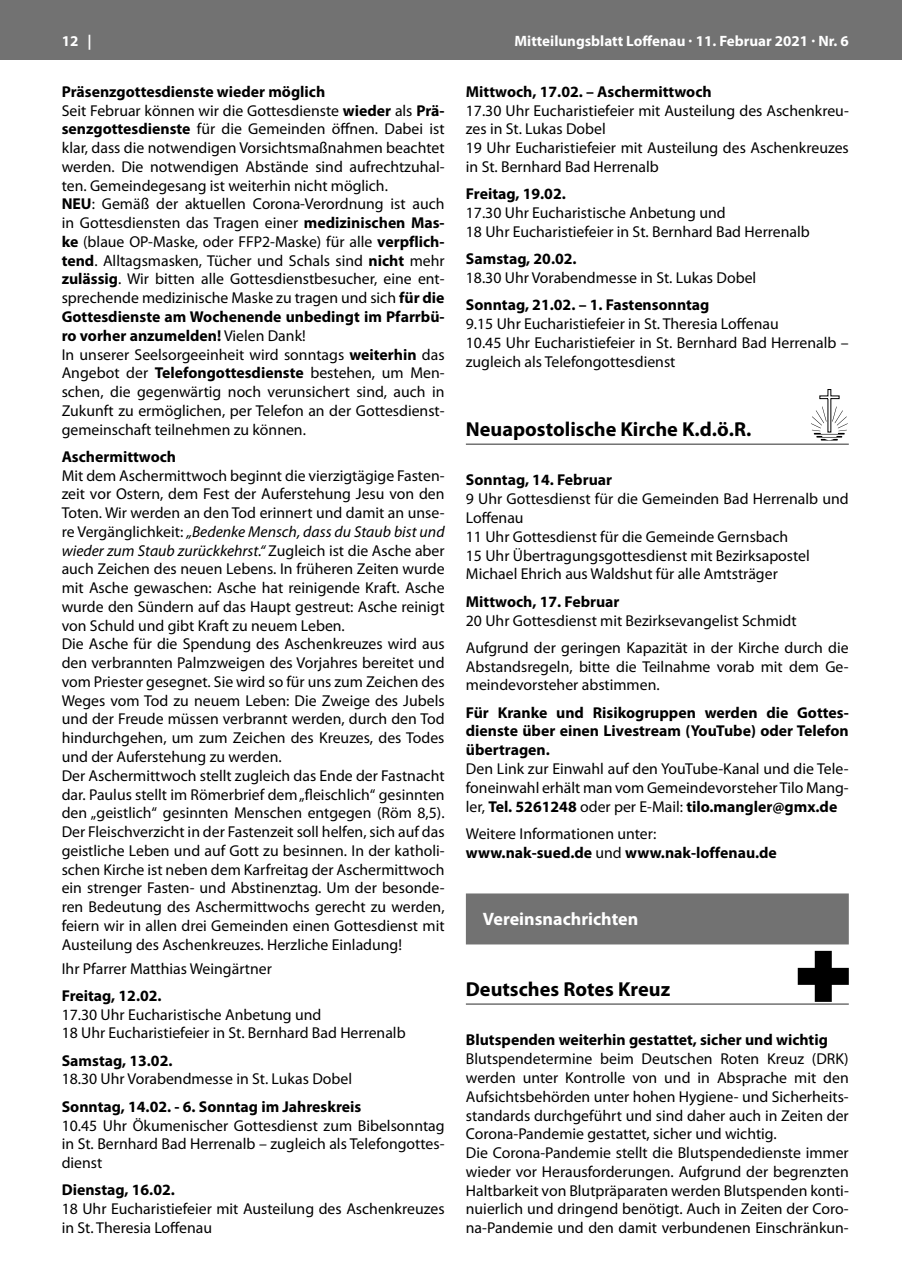
<style>
.page{position:relative;width:902px;height:1280px;background:#fff}
.page>*{position:absolute;margin:0;border:0;box-sizing:border-box;transform-origin:0 0}
.t1{font:700 20.25px "Myriad Pro";color:#000}
.t2{font:700 18px "Myriad Pro";color:#fff}
.t3{font:15.75px/18.8px "Myriad Pro";color:#000}
.t4{font:700 15.75px/18.8px "Myriad Pro";color:#000;text-align:justify}
.t5{font:700 15px "Myriad Pro";color:#fff}
.s1{font-weight:700}
.s2{font-style:italic}
.s3{font-weight:400}
</style>
<div class="page">
<div style="left:0;top:0;width:901px;height:60px;background:#727272"></div>
<div style="left:466px;top:893px;width:382px;height:51px;background:#727272"></div>
<svg style="left:811px;top:389px;width:36px;height:52px"></svg>
<hr style="left:466px;top:443px;width:382px;height:2px;background:#727272">
<svg style="left:797px;top:951px;width:51px;height:51px"></svg>
<hr style="left:466px;top:1003px;width:382px;height:2px;background:#727272">
<p class="t5" style="left:62px;top:31px;width:31px">12 |</p>
<p class="t5" style="left:514px;top:31px;width:336px">Mitteilungsblatt Loffenau · 11. Februar 2021 · Nr. 6</p>
<p class="t3" style="left:62px;top:82px;width:384px"><span class="s1">Präsenzgottesdienste wieder möglich<br></span>Seit Februar können wir die Gottesdienste <span class="s1">wieder</span> als <span class="s1">Prä&shy;senzgottesdienste</span> für die Gemeinden öffnen. Dabei ist klar, dass die notwendigen Vorsichtsmaßnahmen beachtet werden. Die notwendigen Abstände sind aufrechtzuhal&shy;ten. Gemeindegesang ist weiterhin nicht möglich.<br><span class="s1">NEU</span>: Gemäß der aktuellen Corona-Verordnung ist auch in Gottesdiensten das Tragen einer <span class="s1">medizinischen Mas&shy;ke</span> (blaue OP-Maske, oder FFP2-Maske) für alle <span class="s1">verpflich&shy;tend</span>. Alltagsmasken, Tücher und Schals sind <span class="s1">nicht</span> mehr <span class="s1">zulässig</span>. Wir bitten alle Gottesdienstbesucher, eine ent&shy;sprechende medizinische Maske zu tragen und sich <span class="s1">für die Gottesdienste am Wochenende unbedingt im Pfarrbü&shy;ro vorher anzumelden!</span> Vielen Dank!<br>In unserer Seelsorgeeinheit wird sonntags <span class="s1">weiterhin</span> das Angebot der <span class="s1">Telefongottesdienste</span> bestehen, um Men&shy;schen, die gegenwärtig noch verunsichert sind, auch in Zukunft zu ermöglichen, per Telefon an der Gottesdienst&shy;gemeinschaft teilnehmen zu können.</p>
<p class="t4" style="left:62px;top:447px;width:116px">Aschermittwoch</p>
<p class="t3" style="left:62px;top:466px;width:384px">Mit dem Aschermittwoch beginnt die vierzigtägige Fasten&shy;zeit vor Ostern, dem Fest der Auferstehung Jesu von den Toten. Wir werden an den Tod erinnert und damit an unse&shy;re Vergänglichkeit: <span class="s2">„Bedenke Mensch, dass du Staub bist und wieder zum Staub zurückkehrst.“</span> Zugleich ist die Asche aber auch Zeichen des neuen Lebens. In früheren Zeiten wurde mit Asche gewaschen: Asche hat reinigende Kraft. Asche wurde den Sündern auf das Haupt gestreut: Asche reinigt von Schuld und gibt Kraft zu neuem Leben.<br>Die Asche für die Spendung des Aschenkreuzes wird aus den verbrannten Palmzweigen des Vorjahres bereitet und vom Priester gesegnet. Sie wird so für uns zum Zeichen des Weges vom Tod zu neuem Leben: Die Zweige des Jubels und der Freude müssen verbrannt werden, durch den Tod hindurchgehen, um zum Zeichen des Kreuzes, des Todes und der Auferstehung zu werden.<br>Der Aschermittwoch stellt zugleich das Ende der Fastnacht dar. Paulus stellt im Römerbrief dem „fleischlich“ gesinnten den „geistlich“ gesinnten Menschen entgegen (Röm 8,5).<br>Der Fleischverzicht in der Fastenzeit soll helfen, sich auf das geistliche Leben und auf Gott zu besinnen. In der katholi&shy;schen Kirche ist neben dem Karfreitag der Aschermittwoch ein strenger Fasten- und Abstinenztag. Um der besonde&shy;ren Bedeutung des Aschermittwochs gerecht zu werden, feiern wir in allen drei Gemeinden einen Gottesdienst mit Austeilung des Aschenkreuzes. Herzliche Einladung!</p>
<p class="t3" style="left:62px;top:959px;width:212px">Ihr Pfarrer Matthias Weingärtner</p>
<p class="t4" style="left:62px;top:986px;width:101px">Freitag, 12.02.</p>
<p class="t3" style="left:62px;top:1005px;width:345px">17.30 Uhr Eucharistische Anbetung und<br>18 Uhr Eucharistiefeier in St. Bernhard Bad Herrenalb</p>
<p class="t4" style="left:62px;top:1050px;width:112px">Samstag, 13.02.</p>
<p class="t3" style="left:62px;top:1069px;width:292px">18.30 Uhr Vorabendmesse in St. Lukas Dobel</p>
<p class="t4" style="left:62px;top:1096px;width:301px">Sonntag, 14.02. - 6. Sonntag im Jahreskreis</p>
<p class="t3" style="left:62px;top:1115px;width:384px;text-align:justify">10.45 Uhr Ökumenischer Gottesdienst zum Bibelsonntag in St. Bernhard Bad Herrenalb – zugleich als Telefongottes&shy;dienst</p>
<p class="t4" style="left:62px;top:1180px;width:115px">Dienstag, 16.02.</p>
<p class="t3" style="left:62px;top:1199px;width:384px">18 Uhr Eucharistiefeier mit Austeilung des Aschenkreuzes in St. Theresia Loffenau</p>
<p class="t4" style="left:466px;top:82px;width:247px">Mittwoch, 17.02. – Aschermittwoch</p>
<p class="t3" style="left:466px;top:101px;width:384px">17.30 Uhr Eucharistiefeier mit Austeilung des Aschenkreu&shy;zes in St. Lukas Dobel<br>19 Uhr Eucharistiefeier mit Austeilung des Aschenkreuzes in St. Bernhard Bad Herrenalb</p>
<p class="t4" style="left:466px;top:184px;width:101px">Freitag, 19.02.</p>
<p class="t3" style="left:466px;top:203px;width:345px">17.30 Uhr Eucharistische Anbetung und<br>18 Uhr Eucharistiefeier in St. Bernhard Bad Herrenalb</p>
<p class="t4" style="left:466px;top:249px;width:112px">Samstag, 20.02.</p>
<p class="t3" style="left:466px;top:268px;width:292px">18.30 Uhr Vorabendmesse in St. Lukas Dobel</p>
<p class="t4" style="left:466px;top:295px;width:245px">Sonntag, 21.02. – 1. Fastensonntag</p>
<p class="t3" style="left:466px;top:314px;width:384px">9.15 Uhr Eucharistiefeier in St. Theresia Loffenau<br>10.45 Uhr Eucharistiefeier in St. Bernhard Bad Herrenalb – zugleich als Telefongottesdienst</p>
<p class="t1" style="left:466px;top:416px;width:287px">Neuapostolische Kirche K.d.ö.R.</p>
<p class="t4" style="left:466px;top:470px;width:148px">Sonntag, 14. Februar</p>
<p class="t3" style="left:466px;top:489px;width:384px">9 Uhr Gottesdienst für die Gemeinden Bad Herrenalb und Loffenau<br>11 Uhr Gottesdienst für die Gemeinde Gernsbach<br>15 Uhr Übertragungsgottesdienst mit Bezirksapostel Michael Ehrich aus Waldshut für alle Amtsträger</p>
<p class="t4" style="left:466px;top:591px;width:155px">Mittwoch, 17. Februar</p>
<p class="t3" style="left:466px;top:606px;width:384px;line-height:27.3px">20 Uhr Gottesdienst mit Bezirksevangelist Schmidt<br>Aufgrund der geringen Kapazität in der Kirche durch die</p>
<p class="t3" style="left:466px;top:657px;width:384px">Abstandsregeln, bitte die Teilnahme vorab mit dem Ge&shy;meindevorsteher abstimmen.</p>
<p class="t4" style="left:466px;top:702px;width:384px">Für Kranke und Risikogruppen werden die Gottes&shy;dienste über einen Livestream (YouTube) oder Telefon übertragen.</p>
<p class="t3" style="left:466px;top:759px;width:384px;text-align:justify">Den Link zur Einwahl auf den YouTube-Kanal und die Tele&shy;foneinwahl erhält man vom Gemeindevorsteher Tilo Mang&shy;ler, <span class="s1">Tel. 5261248</span> oder per E-Mail: <span class="s1">tilo.mangler@gmx.de</span></p>
<p class="t4" style="left:466px;top:824px;width:312px"><span class="s3">Weitere Informationen unter: </span>www.nak-sued.de <span class="s3">und</span> www.nak-loffenau.de</p>
<p class="t2" style="left:483px;top:907px;width:157px">Vereinsnachrichten</p>
<p class="t1" style="left:466px;top:976px;width:206px">Deutsches Rotes Kreuz</p>
<p class="t4" style="left:466px;top:1030px;width:363px">Blutspenden weiterhin gestattet, sicher und wichtig</p>
<p class="t3" style="left:466px;top:1049px;width:384px">Blutspendetermine beim Deutschen Roten Kreuz (DRK) werden unter Kontrolle von und in Absprache mit den Aufsichtsbehörden unter hohen Hygiene- und Sicherheits&shy;standards durchgeführt und sind daher auch in Zeiten der Corona-Pandemie gestattet, sicher und wichtig.<br>Die Corona-Pandemie stellt die Blutspendedienste immer wieder vor Herausforderungen. Aufgrund der begrenzten Haltbarkeit von Blutpräparaten werden Blutspenden konti&shy;nuierlich und dringend benötigt. Auch in Zeiten der Coro&shy;na-Pandemie und den damit verbundenen Einschränkun-</p>
</div>
